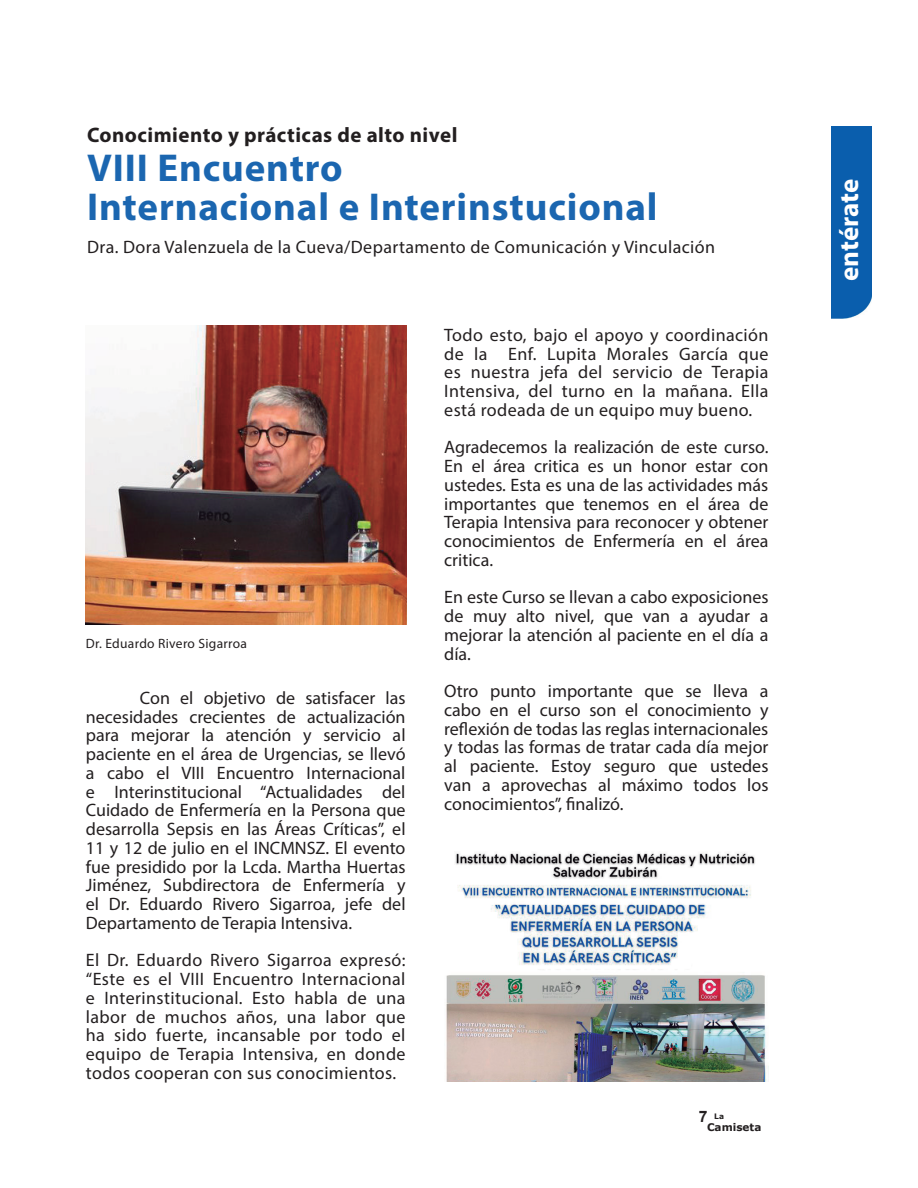
<style>
.page{position:relative;width:918px;height:1188px;background:#fff}
.page>*{position:absolute;margin:0;border:0;box-sizing:border-box;transform-origin:0 0}
.t1{font:700 39px/39px "Myriad Pro";letter-spacing:.02em;color:#1b66b0}
.t2{font:700 27px "Myriad Pro";letter-spacing:-.005em;color:#fff}
.t3{font:700 21px "Myriad Pro";letter-spacing:.02em;color:#231f20}
.t4{font:18px/18.8px "Myriad Pro";color:#231f20;text-align:justify}
.t5{font:18px "Myriad Pro";letter-spacing:.02em;color:#231f20}
.t6{font:13.5px "Myriad Pro";letter-spacing:.02em;color:#231f20}
.t7{font:700 10.5px "Verdana";color:#231f20}
.t8{font:700 7.5px "Verdana";color:#231f20}
.s1{font-family:"Arial";font-size:15.75px}
</style>
<div class="page">
<div style="left:831px;top:126px;width:41px;height:192px;background:#0a5ead"></div>
<img style="left:86px;top:325px;width:321px;height:299px">
<img style="left:446px;top:852px;width:321px;height:230px">
<p class="t3" style="left:87px;top:121px;width:372px">Conocimiento y prácticas de alto nivel</p>
<h1 class="t1" style="left:87px;top:147px;width:572px">VIII Encuentro<br>Internacional e Interinstucional</h1>
<p class="t5" style="left:87px;top:236px;width:630px">Dra. Dora Valenzuela de la Cueva/Departamento de Comunicación y Vinculación</p>
<p class="t6" style="left:86px;top:635px;width:163px">Dr. Eduardo Rivero Sigarroa</p>
<p class="t4" style="left:86px;top:688px;width:321px;text-indent:54px">Con el objetivo de satisfacer las necesidades crecientes de actualización para mejorar la atención y servicio al paciente en el área de Urgencias, se llevó a cabo el VIII Encuentro Internacional e Interinstitucional “Actualidades del Cuidado de Enfermería en la Persona que desarrolla Sepsis en las Áreas Críticas”, el 11 y 12 de julio en el INCMNSZ. El evento fue presidido por la Lcda. Martha Huertas Jiménez, Subdirectora de Enfermería y el Dr. Eduardo Rivero Sigarroa, jefe del Departamento de Terapia Intensiva.</p>
<p class="t4" style="left:86px;top:951px;width:321px">El Dr. Eduardo Rivero Sigarroa expresó: “Este es el VIII Encuentro Internacional e Interinstitucional. Esto habla de una labor de muchos años, una labor que ha sido fuerte, incansable por todo el equipo de Terapia Intensiva, en donde todos cooperan con sus conocimientos.</p>
<p class="t4" style="left:444px;top:325px;width:326px">Todo esto, bajo el apoyo y coordinación de la Enf. Lupita Morales García que es nuestra jefa del servicio de Terapia Intensiva, del turno en la mañana. Ella está rodeada de un equipo muy bueno.</p>
<p class="t4" style="left:444px;top:438px;width:326px">Agradecemos la realización de este curso.<br>En el área critica es un honor estar con ustedes. Esta es una de las actividades más importantes que tenemos en el área de Terapia Intensiva para reconocer y obtener conocimientos de Enfermería en el área critica.</p>
<p class="t4" style="left:444px;top:588px;width:326px">En este Curso se llevan a cabo exposiciones de muy alto nivel, que van a ayudar a mejorar la atención al paciente en el día a día.</p>
<p class="t4" style="left:444px;top:682px;width:326px">Otro punto importante que se lleva a cabo en el curso son el conocimiento y reflexión de todas las reglas internacionales y todas las formas de tratar cada día mejor al paciente. Estoy seguro que ustedes van a aprovechas al máximo todos los conocimientos”, finalizó.</p>
<p class="t8" style="left:699px;top:1112px;width:27px"><span class="s1">7</span> La</p>
<p class="t7" style="left:707px;top:1120px;width:56px">Camiseta</p>
<h2 class="t2" style="left:831px;top:281px;width:103px;rotate:-90deg">entérate</h2>
</div>
